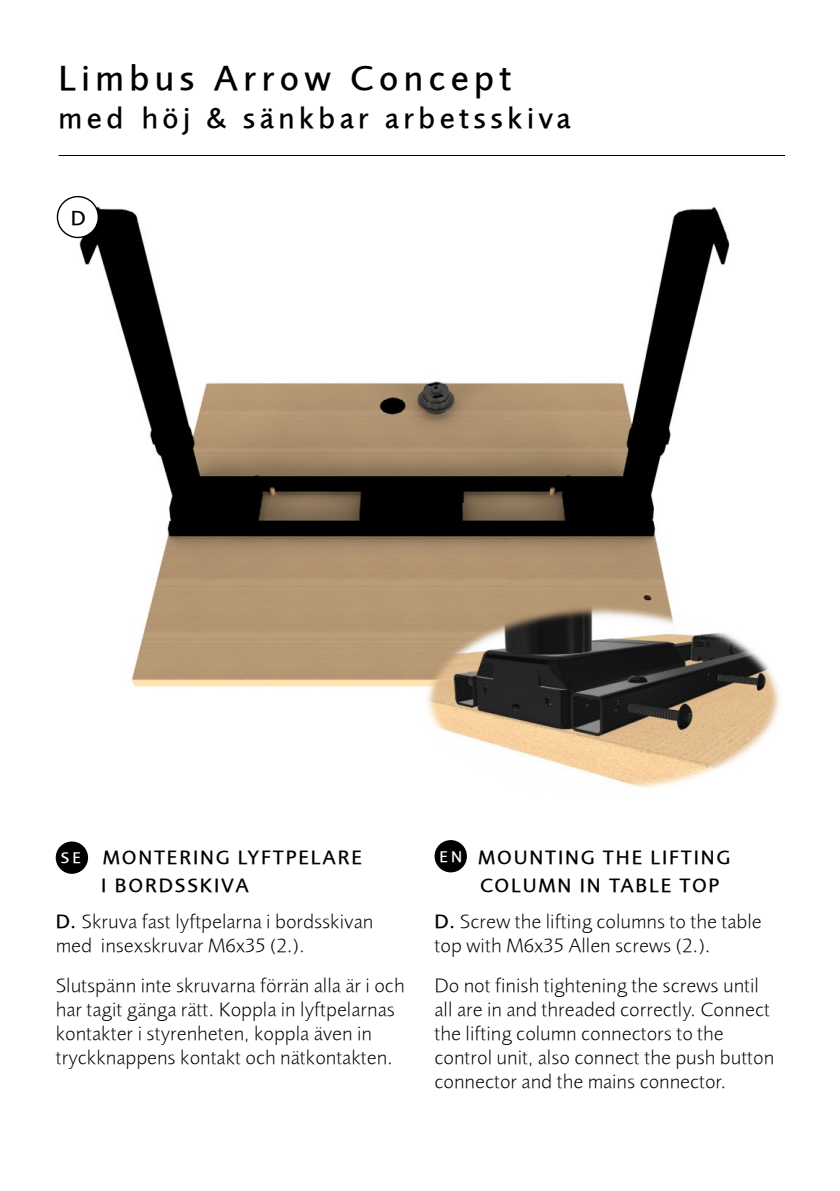
<style>
.page{position:relative;width:840px;height:1191px;background:#fff}
.page>*{position:absolute;margin:0;border:0;box-sizing:border-box;transform-origin:0 0}
.t1{font:500 36px "Foundry Sans";letter-spacing:.15em;color:#000}
.t2{font:500 30px "Foundry Sans";letter-spacing:.15em;color:#000}
.t3{font:500 21px "Foundry Sans";color:#000}
.t4{font:300 20px/24px "Foundry Sans";letter-spacing:.01em;color:#000}
.t5{font:500 20px "Foundry Sans";letter-spacing:.09em;color:#000}
.t6{font:500 16px "Foundry Sans";color:#fff}
.s1{font-weight:500}
</style>
<div class="page">
<div style="left:434px;top:840px;width:32px;height:32px;background:#000;border-radius:50%"></div>
<div style="left:56px;top:841px;width:32px;height:32px;background:#000;border-radius:50%"></div>
<img style="left:80px;top:196px;width:650px;height:491px">
<hr style="left:58px;top:155px;width:726px;height:1px;background:#000">
<div style="left:57px;top:197px;width:41px;height:40px;background:#fff;border-radius:50%"></div>
<div style="left:57px;top:196px;width:42px;height:42px;border:1px solid #000;border-radius:50%"></div>
<img style="left:423px;top:604px;width:357px;height:184px">
<h1 class="t1" style="left:58px;top:59px;width:454px">Limbus Arrow Concept</h1>
<h2 class="t2" style="left:58px;top:102px;width:513px">med höj &amp; sänkbar arbetsskiva</h2>
<p class="t3" style="left:71px;top:207px;width:17px">D</p>
<p class="t5" style="left:103px;top:846px;width:261px">MONTERING LYFTPELARE</p>
<p class="t6" style="left:61px;top:849px;width:22px">SE</p>
<p class="t4" style="left:56px;top:868px;width:319px;line-height:36px;text-indent:46px"><span class="s1">I BORDSSKIVA<br>D.</span> Skruva fast lyftpelarna i bordsskivan</p>
<p class="t4" style="left:56px;top:926px;width:350px;line-height:40px">med insexskruvar M6x35 (2.).<br>Slutspänn inte skruvarna förrän alla är i och</p>
<p class="t4" style="left:56px;top:998px;width:340px">har tagit gänga rätt. Koppla in lyftpelarnas kontakter i styrenheten, koppla även in tryckknappens kontakt och nätkontakten.</p>
<p class="t5" style="left:478px;top:846px;width:253px">MOUNTING THE LIFTING</p>
<p class="t6" style="left:439px;top:848px;width:24px">EN</p>
<p class="t4" style="left:434px;top:868px;width:328px;line-height:36px;text-align:center"><span class="s1">COLUMN IN TABLE TOP<br>D.</span> Screw the lifting columns to the table</p>
<p class="t4" style="left:434px;top:926px;width:325px;line-height:40px">top with M6x35 Allen screws (2.).<br>Do not finish tightening the screws until</p>
<p class="t4" style="left:434px;top:998px;width:341px">all are in and threaded correctly. Connect the lifting column connectors to the control unit, also connect the push button connector and the mains connector.</p>
</div>
